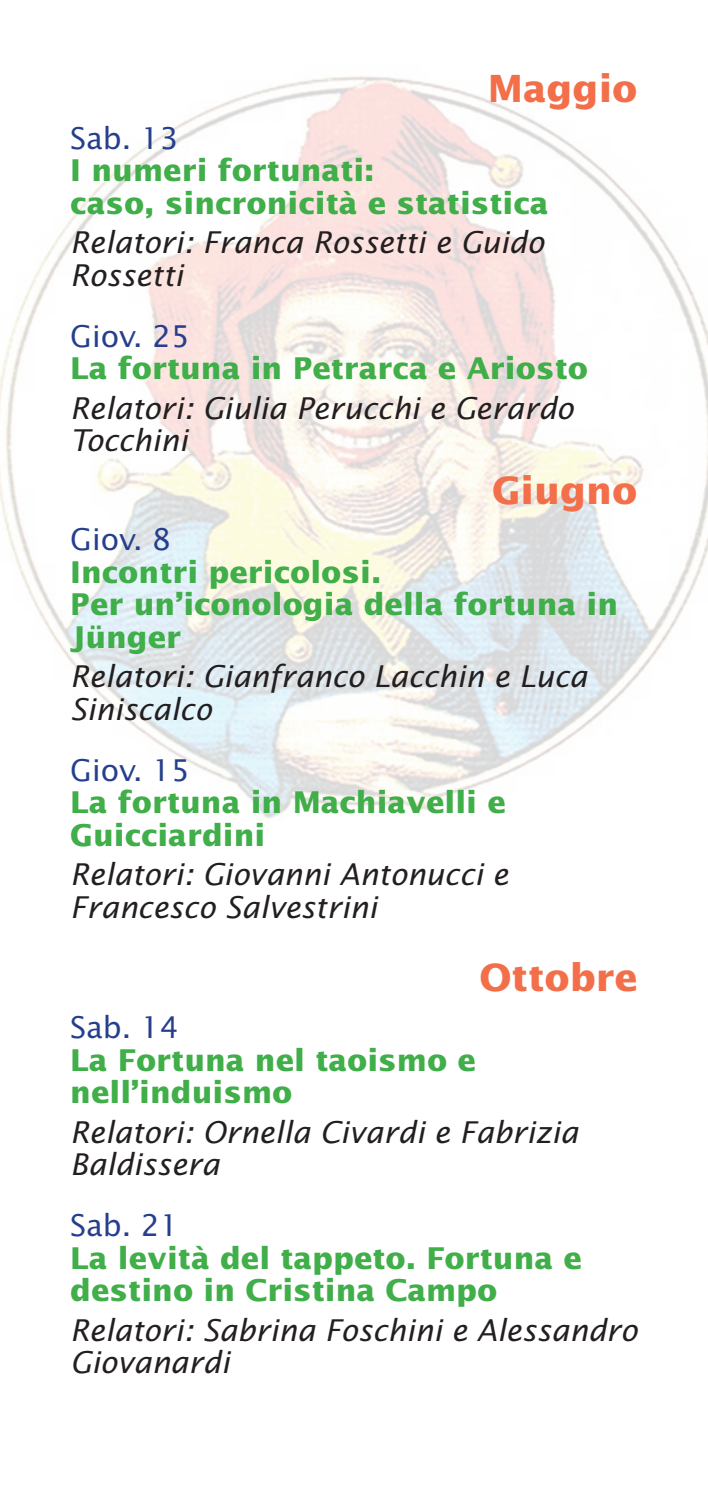
<style>
.page{position:relative;width:708px;height:1486px;background:#fff}
.page>*{position:absolute;margin:0;border:0;box-sizing:border-box;transform-origin:0 0}
.t1{font:700 37.5px "Lucida Sans Std";color:#f36f4a}
.t2{font:italic 30px/32.5px "Lucida Sans Std";color:#231f20}
.t3{font:700 30px/32.5px "Lucida Sans Std";color:#40ae49}
.t4{font:30px "Lucida Sans Std";color:#253f8e}
</style>
<div class="page">
<img style="left:0;top:76px;width:708px;height:743px">
<p class="t1" style="left:488px;top:67px;width:151px">Maggio</p>
<p class="t4" style="left:70px;top:121px;width:110px">Sab. 13</p>
<p class="t3" style="left:70px;top:155px;width:479px">I numeri fortunati:<br>caso, sincronicità e statistica</p>
<p class="t2" style="left:70px;top:227px;width:475px">Relatori: Franca Rossetti e Guido<br>Rossetti</p>
<p class="t4" style="left:70px;top:319px;width:121px">Giov. 25</p>
<p class="t3" style="left:70px;top:353px;width:519px">La fortuna in Petrarca e Ariosto</p>
<p class="t2" style="left:70px;top:392px;width:504px">Relatori: Giulia Perucchi e Gerardo<br>Tocchini</p>
<p class="t1" style="left:492px;top:469px;width:147px">Giugno</p>
<p class="t4" style="left:70px;top:522px;width:102px">Giov. 8</p>
<p class="t3" style="left:70px;top:556px;width:549px">Incontri pericolosi.<br>Per un’iconologia della fortuna in<br>Jünger</p>
<p class="t2" style="left:70px;top:661px;width:518px">Relatori: Gianfranco Lacchin e Luca<br>Siniscalco</p>
<p class="t4" style="left:70px;top:752px;width:121px">Giov. 15</p>
<p class="t3" style="left:70px;top:787px;width:437px">La fortuna in Machiavelli e<br>Guicciardini</p>
<p class="t2" style="left:70px;top:858px;width:439px">Relatori: Giovanni Antonucci e<br>Francesco Salvestrini</p>
<p class="t1" style="left:479px;top:956px;width:159px">Ottobre</p>
<p class="t4" style="left:70px;top:1009px;width:110px">Sab. 14</p>
<p class="t3" style="left:70px;top:1044px;width:407px">La Fortuna nel taoismo e nell’induismo</p>
<p class="t2" style="left:70px;top:1116px;width:509px">Relatori: Ornella Civardi e Fabrizia<br>Baldissera</p>
<p class="t4" style="left:70px;top:1207px;width:110px">Sab. 21</p>
<p class="t3" style="left:70px;top:1242px;width:513px">La levità del tappeto. Fortuna e destino in Cristina Campo</p>
<p class="t2" style="left:70px;top:1314px;width:568px">Relatori: Sabrina Foschini e Alessandro<br>Giovanardi</p>
</div>
